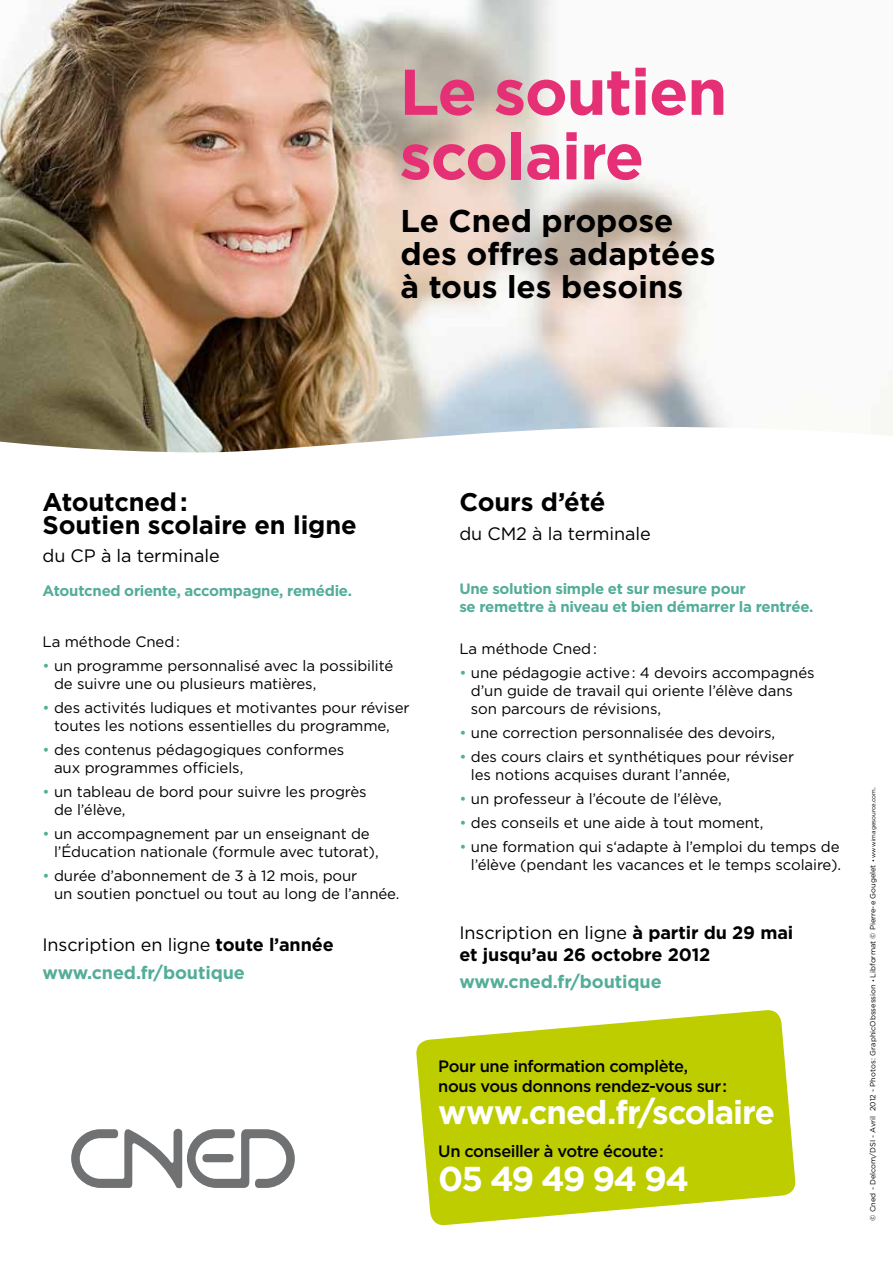
<style>
.page{position:relative;width:893px;height:1263px;background:#fff}
.page>*{position:absolute;margin:0;border:0;box-sizing:border-box;transform-origin:0 0}
.t1{font:700 64.5px/64.5px "Gotham";color:#e53075}
.t2{font:700 34.5px "Gotham";letter-spacing:-.06em;color:#fff}
.t3{font:700 33px "Gotham";letter-spacing:-.025em;color:#fff}
.t4{font:700 31.5px/33px "Gotham";color:#000}
.t5{font:700 25.5px/22.5px "Gotham";color:#000}
.t6{font:700 18px/27.8px "Gotham";letter-spacing:-.015em;color:#53ad99}
.t7{font:700 18px/21.6px "Gotham";letter-spacing:-.005em;color:#000}
.t8{font:18px "Gotham";color:#000}
.t9{font:500 16.5px/19.8px "Gotham";letter-spacing:-.025em;color:#000}
.t10{font:15px/18px "Gotham";letter-spacing:-.005em;color:#000}
.t11{font:700 15px/18px "Gotham";letter-spacing:-.02em;color:#53ad99}
.t12{font:7.5px "Gotham";color:#000}
.s1{color:#53ad99}
.s2{font-weight:400;color:#000}
.s3{color:#000}
.s4{font-weight:400}
.s5{font-size:6px}
</style>
<div class="page">
<img style="left:0;top:0;width:893px;height:427px">
<svg style="left:416px;top:1010px;width:380px;height:216px;fill:#bdcd00"></svg>
<svg style="left:71px;top:1129px;width:224px;height:59px"></svg>
<div style="left:202px;top:1154px;width:32px;height:8px;background:#707172;border-radius:4px"></div>
<svg style="left:0;top:427px;width:893px;height:26px"></svg>
<svg style="left:0;top:442px;width:15px;height:11px"></svg>
<h1 class="t1" style="left:399px;top:59px;width:329px">Le soutien scolaire</h1>
<h3 class="t4" style="left:401px;top:205px;width:316px">Le Cned propose des offres adaptées à tous les besoins</h3>
<h3 class="t5" style="left:43px;top:491px;width:316px">Atoutcned :<br>Soutien scolaire en ligne</h3>
<p class="t8" style="left:43px;top:544px;width:179px">du CP à la terminale</p>
<p class="t11" style="left:43px;top:581px;width:311px">Atoutcned oriente, accompagne, remédie.</p>
<p class="t10" style="left:43px;top:632px;width:139px">La méthode Cned :</p>
<p class="t10" style="left:54px;top:656px;width:341px;text-indent:-11px"><span class="s1">•</span> un programme personnalisé avec la possibilité de suivre une ou plusieurs matières,</p>
<p class="t10" style="left:43px;top:698px;width:369px;text-align:center"><span class="s1">•</span> des activités ludiques et motivantes pour réviser toutes les notions essentielles du programme,</p>
<p class="t10" style="left:54px;top:740px;width:292px;text-indent:-11px"><span class="s1">•</span> des contenus pédagogiques conformes aux programmes officiels,</p>
<p class="t10" style="left:54px;top:782px;width:314px;text-indent:-11px"><span class="s1">•</span> un tableau de bord pour suivre les progrès de l’élève,</p>
<p class="t10" style="left:54px;top:824px;width:326px;text-indent:-11px"><span class="s1">•</span> un accompagnement par un enseignant de l’Éducation nationale (formule avec tutorat),</p>
<p class="t10" style="left:54px;top:866px;width:347px;text-indent:-11px"><span class="s1">•</span> durée d’abonnement de 3 à 12 mois, pour<br>un soutien ponctuel ou tout au long de l’année.</p>
<p class="t6" style="left:43px;top:930px;width:293px"><span class="s2">I nscription en ligne</span> <span class="s3">toute l’année </span>www.cned.fr/boutique</p>
<h3 class="t5" style="left:459px;top:491px;width:148px">Cours d’été</h3>
<p class="t8" style="left:459px;top:522px;width:193px">du CM2 à la terminale</p>
<p class="t11" style="left:459px;top:579px;width:356px">Une solution simple et sur mesure pour<br>se remettre à niveau et bien démarrer la rentrée.</p>
<p class="t10" style="left:459px;top:639px;width:139px">La méthode Cned :</p>
<p class="t10" style="left:471px;top:663px;width:345px;text-indent:-11px"><span class="s1">•</span> une pédagogie active : 4 devoirs accompagnés d’un guide de travail qui oriente l’élève dans son parcours de révisions,</p>
<p class="t10" style="left:459px;top:723px;width:317px"><span class="s1">•</span> une correction personnalisée des devoirs,</p>
<p class="t10" style="left:471px;top:747px;width:325px;text-indent:-11px"><span class="s1">•</span> des cours clairs et synthétiques pour réviser les notions acquises durant l’année,</p>
<p class="t10" style="left:459px;top:789px;width:264px"><span class="s1">•</span> un professeur à l’écoute de l’élève,</p>
<p class="t10" style="left:459px;top:814px;width:306px"><span class="s1">•</span> des conseils et une aide à tout moment,</p>
<p class="t10" style="left:459px;top:838px;width:383px;text-align:right"><span class="s1">•</span> une formation qui s‘adapte à l’emploi du temps de l’élève (pendant les vacances et le temps scolaire).</p>
<p class="t7" style="left:459px;top:922px;width:335px"><span class="s4">I nscription en ligne</span> à partir du 29 mai et jusqu’au 26 octobre 2012</p>
<p class="t6" style="left:459px;top:968px;width:204px">www.cned.fr/boutique</p>
<p class="t9" style="left:438px;top:1056px;width:290px">Pour une information complète, nous vous donnons rendez-vous sur :</p>
<h3 class="t3" style="left:438px;top:1090px;width:338px">www.cned.fr/scolaire</h3>
<p class="t9" style="left:438px;top:1140px;width:227px">Un conseiller à votre écoute :</p>
<h2 class="t2" style="left:438px;top:1155px;width:253px">05 49 49 94 94</h2>
<p class="t12" style="left:868px;top:1221px;width:435px;rotate:-90deg">© Cned - Delcom/DSI - Avril 2012 - Photos : GraphicObssession <span class="s5">•</span> Libformat © Pierre-e Gougelet <span class="s5">• www.imagesource.com</span>.</p>
</div>
